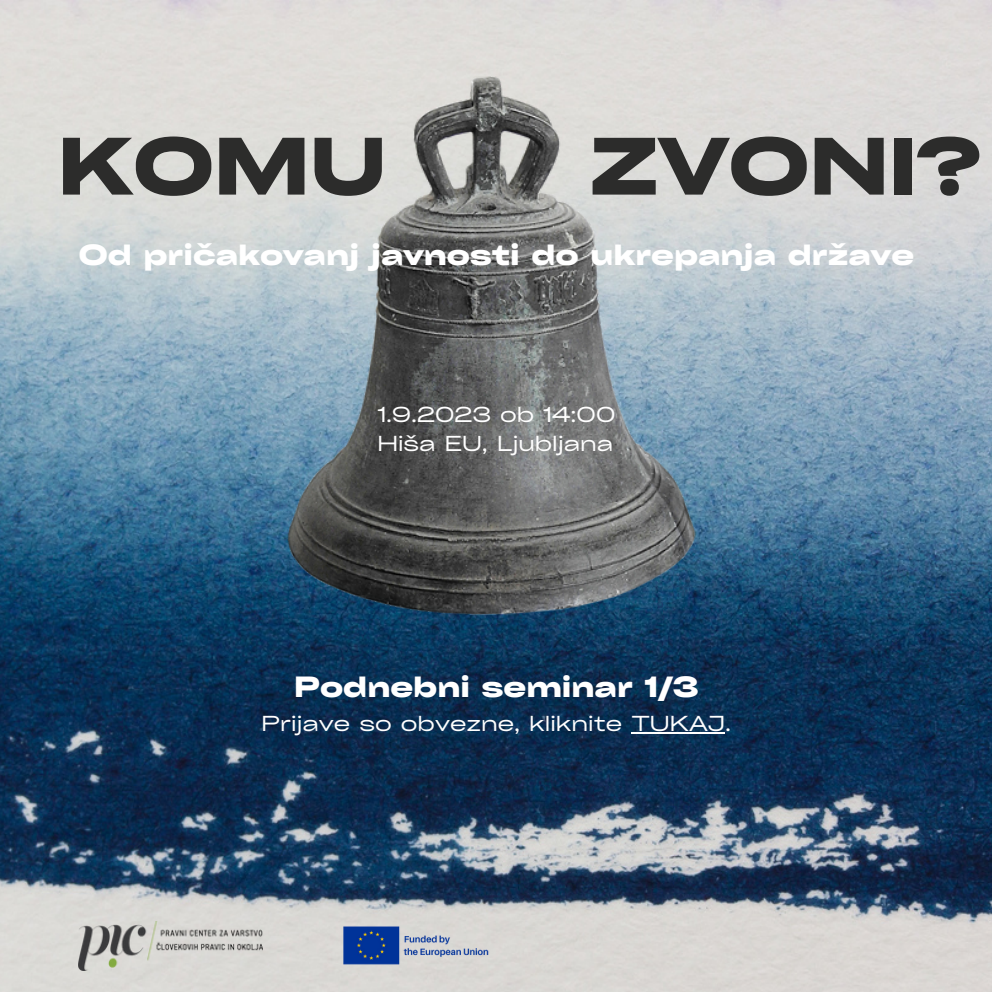
<style>
.page{position:relative;width:992px;height:992px;background:#fff}
.page>*{position:absolute;margin:0;border:0;box-sizing:border-box;transform-origin:0 0}
.t1{font:700 77.75px "Cy Grotesk Grand";color:#2c2c2b}
.t2{font:700 28px "Cy Grotesk Grand";color:#fff}
.t3{font:20.75px "Cy Grotesk Grand";color:#fff}
</style>
<div class="page">
<img style="left:0;top:0;width:992px;height:992px">
<img style="left:256px;top:25px;width:480px;height:646px">
<img style="left:79px;top:921px;width:184px;height:49px">
<img style="left:337px;top:914px;width:160px;height:63px">
<hr style="left:631px;top:732px;width:94px;height:2px;background:#fff">
<p class="t1" style="left:58px;top:117px;width:330px">KOMU</p>
<p class="t1" style="left:590px;top:117px;width:392px">ZVONI?</p>
<p class="t2" style="left:79px;top:237px;width:837px">Od pričakovanj javnosti do ukrepanja države</p>
<p class="t3" style="left:377px;top:401px;width:239px">1.9.2023 ob 14:00</p>
<p class="t3" style="left:377px;top:430px;width:237px">Hiša EU, Ljubljana</p>
<p class="t2" style="left:294px;top:668px;width:406px">Podnebni seminar 1/3</p>
<p class="t3" style="left:262px;top:710px;width:471px">Prijave so obvezne, kliknite TUKAJ.</p>
</div>
